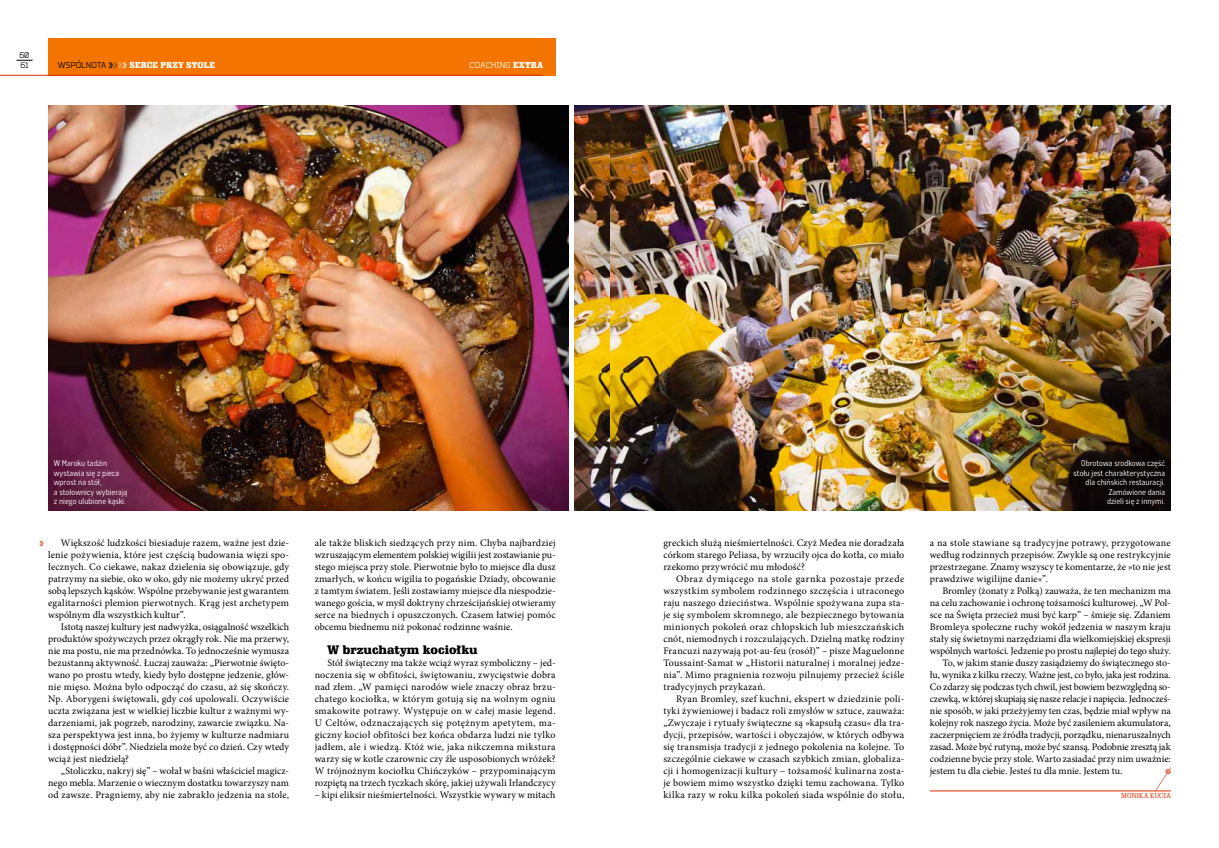
<style>
.page{position:relative;width:1219px;height:848px;background:#fff}
.page>*{position:absolute;margin:0;border:0;box-sizing:border-box;transform-origin:0 0}
.t1{font:12px "Schadow Blk EU";color:#000}
.t2{font:10px/12px "Minion Pro";color:#000;text-align:justify}
.t3{font:10px "Minion Pro";letter-spacing:-.02em;color:#000}
.t4{font:8.6px "Bender";letter-spacing:.02em;color:#fff}
.t5{font:8.6px "Bender";letter-spacing:.005em;color:#000}
.t6{font:8.4px "Schadow Blk EU";letter-spacing:.02em;color:#fff}
.t7{font:8.4px "Bender";color:#000}
.t8{font:300 8.2px/9.5px "CA Cula";color:#fff;text-align:right}
.t9{font:7px "Schadow EU";letter-spacing:.035em;color:#d92d00}
.s1{font-family:"Schadow Blk EU";font-size:8.4px}
</style>
<div class="page">
<div style="left:48px;top:38px;width:508px;height:37px;background:#f37500"></div>
<hr style="left:0;top:75px;width:543px;height:1px;background:#d92d00">
<svg style="left:16px;top:60px;width:17px;height:1px"></svg>
<hr style="left:930px;top:790px;width:241px;height:1px;background:#d92d00">
<svg style="left:1155px;top:767px;width:16px;height:24px"></svg>
<img style="left:609px;top:106px;width:562px;height:404px">
<img style="left:574px;top:106px;width:35px;height:404px">
<img style="left:48px;top:106px;width:520px;height:404px">
<svg style="left:39px;top:541px;width:4px;height:5px"></svg>
<svg style="left:108px;top:62px;width:19px;height:6px"></svg>
<p class="t7" style="left:20px;top:50px;width:11px">60</p>
<p class="t7" style="left:21px;top:60px;width:9px">61</p>
<p class="t5" style="left:58px;top:60px;width:50px">WSPÓLNOTA</p>
<p class="t6" style="left:129px;top:60px;width:87px">SERCE PRZY STOLE</p>
<p class="t4" style="left:470px;top:60px;width:75px">COACHING <span class="s1">EXTRA</span></p>
<p class="t8" style="left:54px;top:458px;width:75px;text-align:left">W Maroku tadżin wystawia się z pieca wprost na stół,<br>a stołownicy wybierają z niego ulubione kąski.</p>
<p class="t2" style="left:48px;top:537px;width:242px;text-indent:13px">Większość ludzkości biesiaduje razem, ważne jest dzie&shy;lenie pożywienia, które jest częścią budowania więzi spo&shy;łecznych. Co ciekawe, nakaz dzielenia się obowiązuje, gdy patrzymy na siebie, oko w oko, gdy nie możemy ukryć przed sobą lepszych kąsków. Wspólne przebywanie jest gwarantem egalitarności plemion pierwotnych. Krąg jest archetypem wspólnym dla wszystkich kultur”.</p>
<p class="t2" style="left:48px;top:621px;width:242px;text-indent:13px">Istotą naszej kultury jest nadwyżka, osiągalność wszelkich produktów spożywczych przez okrągły rok. Nie ma przerwy, nie ma postu, nie ma przednówka. To jednocześnie wymusza bezustanną aktywność. Łuczaj zauważa: „Pierwotnie święto&shy;wano po prostu wtedy, kiedy było dostępne jedzenie, głów&shy;nie mięso. Można było odpocząć do czasu, aż się skończy.<br>Np. Aborygeni świętowali, gdy coś upolowali. Oczywiście uczta związana jest w wielkiej liczbie kultur z ważnymi wy&shy;darzeniami, jak pogrzeb, narodziny, zawarcie związku. Na&shy;sza perspektywa jest inna, bo żyjemy w kulturze nadmiaru i dostępności dóbr”. Niedziela może być co dzień. Czy wtedy wciąż jest niedzielą?</p>
<p class="t2" style="left:48px;top:765px;width:242px;text-indent:13px">„Stoliczku, nakryj się” – wołał w baśni właściciel magicz&shy;nego mebla. Marzenie o wiecznym dostatku towarzyszy nam od zawsze. Pragniemy, aby nie zabrakło jedzenia na stole,</p>
<p class="t2" style="left:315px;top:537px;width:242px">ale także bliskich siedzących przy nim. Chyba najbardziej wzruszającym elementem polskiej wigilii jest zostawianie pu&shy;stego miejsca przy stole. Pierwotnie było to miejsce dla dusz zmarłych, w końcu wigilia to pogańskie Dziady, obcowanie z tamtym światem. Jeśli zostawiamy miejsce dla niespodzie&shy;wanego gościa, w myśl doktryny chrześcijańskiej otwieramy serce na biednych i opuszczonych. Czasem łatwiej pomóc obcemu biednemu niż pokonać rodzinne waśnie.</p>
<p class="t1" style="left:327px;top:642px;width:152px">W brzuchatym kociołku</p>
<p class="t2" style="left:315px;top:657px;width:242px;text-indent:13px">Stół świąteczny ma także wciąż wyraz symboliczny – jed&shy;noczenia się w obfitości, świętowaniu, zwycięstwie dobra nad złem. „W pamięci narodów wiele znaczy obraz brzu&shy;chatego kociołka, w którym gotują się na wolnym ogniu smakowite potrawy. Występuje on w całej masie legend.<br>U Celtów, odznaczających się potężnym apetytem, ma&shy;giczny kocioł obfitości bez końca obdarza ludzi nie tylko jadłem, ale i wiedzą. Któż wie, jaka nikczemna mikstura warzy się w kotle czarownic czy źle usposobionych wróżek?<br>W trójnożnym kociołku Chińczyków – przypominającym rozpiętą na trzech tyczkach skórę, jakiej używali Irlandczycy</p>
<p class="t2" style="left:315px;top:789px;width:242px">– kipi eliksir nieśmiertelności. Wszystkie wywary w mitach</p>
<p class="t2" style="left:663px;top:537px;width:242px">greckich służą nieśmiertelności. Czyż Medea nie doradzała córkom starego Peliasa, by wrzuciły ojca do kotła, co miało rzekomo przywrócić mu młodość?</p>
<p class="t2" style="left:663px;top:573px;width:242px;text-indent:13px">Obraz dymiącego na stole garnka pozostaje przede wszystkim symbolem rodzinnego szczęścia i utraconego raju naszego dzieciństwa. Wspólnie spożywana zupa sta&shy;je się symbolem skromnego, ale bezpiecznego bytowania minionych pokoleń oraz chłopskich lub mieszczańskich cnót, niemodnych i rozczulających. Dzielną matkę rodziny Francuzi nazywają pot-au-feu (rosół)” – pisze Maguelonne Toussaint-Samat w „Historii naturalnej i moralnej jedze&shy;nia”. Mimo pragnienia rozwoju pilnujemy przecież ściśle tradycyjnych przykazań.</p>
<p class="t2" style="left:663px;top:693px;width:242px;text-indent:13px">Ryan Bromley, szef kuchni, ekspert w dziedzinie poli&shy;tyki żywieniowej i badacz roli zmysłów w sztuce, zauważa: „Zwyczaje i rytuały świąteczne są »kapsułą czasu« dla tra&shy;dycji, przepisów, wartości i obyczajów, w których odbywa się transmisja tradycji z jednego pokolenia na kolejne. To szczególnie ciekawe w czasach szybkich zmian, globaliza&shy;cji i homogenizacji kultury – tożsamość kulinarna zosta&shy;je bowiem mimo wszystko dzięki temu zachowana. Tylko kilka razy w roku kilka pokoleń siada wspólnie do stołu,</p>
<p class="t8" style="left:1074px;top:458px;width:93px">Obrotowa srodkowa część stołu jest charakterystyczna dla chińskich restauracji.<br>Zamówione dania<br>dzieli się z innymi.</p>
<p class="t2" style="left:930px;top:537px;width:242px">a na stole stawiane są tradycyjne potrawy, przygotowane według rodzinnych przepisów. Zwykle są one restrykcyjnie przestrzegane. Znamy wszyscy te komentarze, że »to nie jest prawdziwe wigilijne danie«”.</p>
<p class="t2" style="left:943px;top:585px;width:230px">Bromley (żonaty z Polką) zauważa, że ten mechanizm ma</p>
<p class="t2" style="left:930px;top:597px;width:242px">na celu zachowanie i ochronę tożsamości kulturowej. „W Pol-</p>
<p class="t2" style="left:930px;top:609px;width:242px">sce na Święta przecież musi być karp” – śmieje się. Zdaniem</p>
<p class="t2" style="left:930px;top:621px;width:242px">Bromleya społeczne ruchy wokół jedzenia w naszym kraju</p>
<p class="t2" style="left:930px;top:633px;width:242px">stały się świetnymi narzędziami dla wielkomiejskiej ekspresji</p>
<p class="t2" style="left:930px;top:645px;width:242px">wspólnych wartości. Jedzenie po prostu najlepiej do tego służy.</p>
<p class="t2" style="left:943px;top:657px;width:230px">To, w jakim stanie duszy zasiądziemy do świątecznego sto-</p>
<p class="t2" style="left:930px;top:669px;width:242px">łu, wynika z kilku rzeczy. Ważne jest, co było, jaka jest rodzina.</p>
<p class="t2" style="left:930px;top:681px;width:242px">Co zdarzy się podczas tych chwil, jest bowiem bezwzględną so-</p>
<p class="t3" style="left:930px;top:692px;width:242px">czewką, w której skupiają się nasze relacje i napięcia. Jednocześ-</p>
<p class="t2" style="left:930px;top:705px;width:242px">nie sposób, w jaki przeżyjemy ten czas, będzie miał wpływ na</p>
<p class="t2" style="left:930px;top:717px;width:242px">kolejny rok naszego życia. Może być zasileniem akumulatora,</p>
<p class="t2" style="left:930px;top:729px;width:242px">zaczerpnięciem ze źródła tradycji, porządku, nienaruszalnych</p>
<p class="t2" style="left:930px;top:741px;width:242px">zasad. Może być rutyną, może być szansą. Podobnie zresztą jak</p>
<p class="t2" style="left:930px;top:753px;width:242px">codzienne bycie przy stole. Warto zasiadać przy nim uważnie:</p>
<p class="t2" style="left:930px;top:765px;width:194px">jestem tu dla ciebie. Jesteś tu dla mnie. Jestem tu.</p>
<p class="t9" style="left:1121px;top:791px;width:51px">MONIKA KUCIA</p>
</div>
